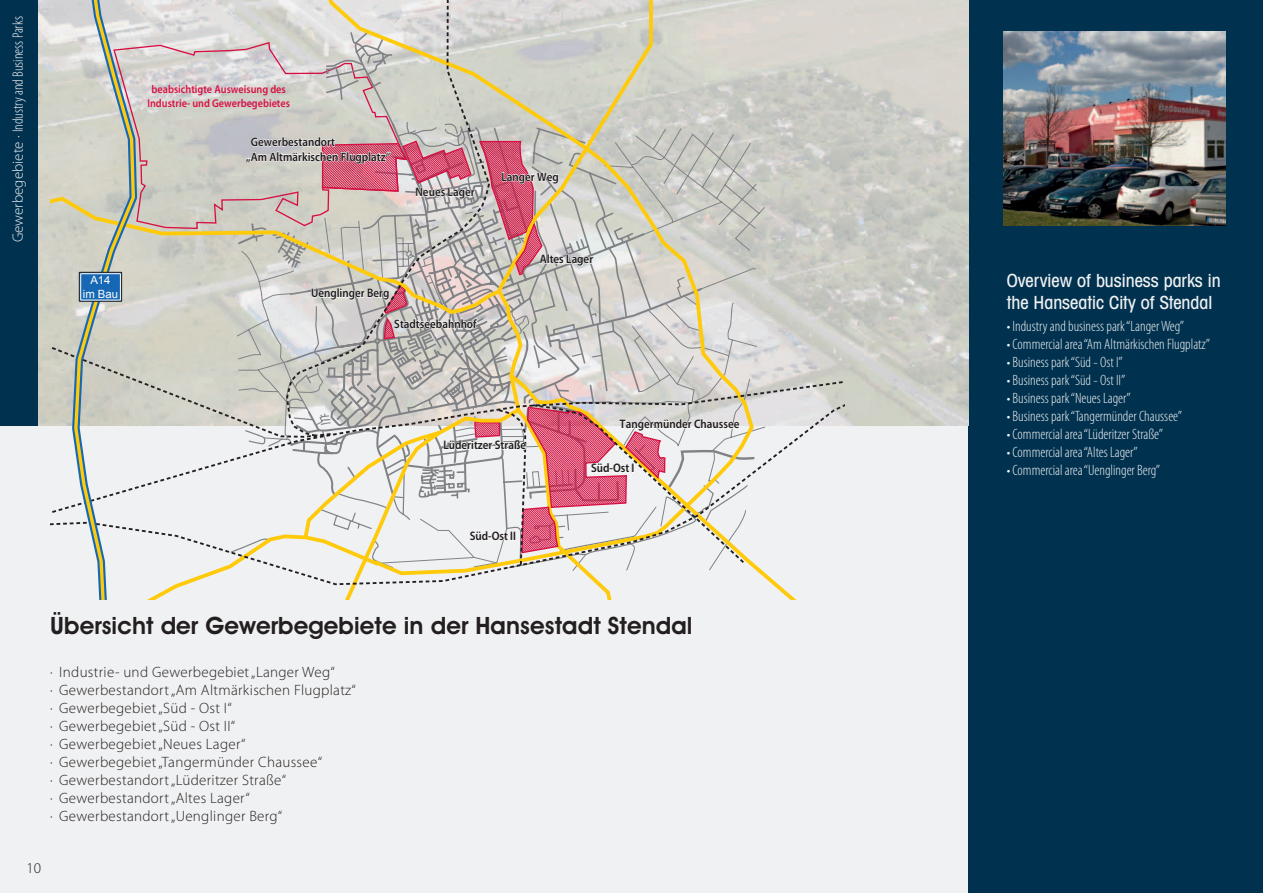
<style>
.page{position:relative;width:1263px;height:893px;background:#f0f1f2}
.page>*{position:absolute;margin:0;border:0;box-sizing:border-box;transform-origin:0 0}
.t1{font:600 24px "Avant Garde IT Cby BT";letter-spacing:.005em;color:#231f20}
.t2{font:500 condensed 18px/21.6px "Avant Garde IT Cby BT";color:#f0f1f2}
.t3{font:300 condensed 15px "Myriad Pro";color:#f0f1f2}
.t4{font:300 15px/18px "Myriad Pro";letter-spacing:.02em;color:#231f20}
.t5{font:600 12.3px/14.7px "Myriad Pro";color:#231f20;scale:.9 1}
.t6{font:600 11.4px/13.6px "Myriad Pro";color:#d71043;text-align:center;scale:.9 1}
.t7{font:11.4px/13.6px "Arial";color:#fff;text-align:center}
.s1{font-stretch:normal}
</style>
<div class="page">
<div style="left:0;top:0;width:38px;height:425px;background:#00314f"></div>
<div style="left:968px;top:0;width:295px;height:893px;background:#00314f"></div>
<img style="left:38px;top:0;width:930px;height:425px">
<img style="left:1004px;top:32px;width:221px;height:193px">
<svg style="left:50px;top:0;width:794px;height:586px"></svg>
<svg style="left:311px;top:284px;width:167px;height:56px;background:#cbc0ba"></svg>
<svg style="left:443px;top:404px;width:313px;height:196px"></svg>
<svg style="left:68px;top:0;width:73px;height:600px"></svg>
<div style="left:79px;top:272px;width:43px;height:29px;background:#1768b4"></div>
<div style="left:79px;top:272px;width:43px;height:29px;border:1px solid #231f20"></div>
<div style="left:80px;top:273px;width:41px;height:27px;border:1px solid #fff"></div>
<svg style="left:245px;top:30px;width:349px;height:246px;background:#cfbfba"></svg>
<p class="t3" style="left:9px;top:242px;width:227px;rotate:-90deg"><span class="s1">Gewerbegebiete ·</span> Industry and Business Parks</p>
<p class="t7" style="left:83px;top:273px;width:37px">A14<br>im Bau</p>
<p class="t6" style="left:147px;top:82px;width:160px">beabsichtigte Ausweisung des<br>Industrie- und Gewerbegebietes</p>
<p class="t5" style="left:246px;top:134px;width:162px;text-indent:5px">Gewerbestandort<br>„Am Altmärkischen Flugplatz“</p>
<p class="t5" style="left:415px;top:184px;width:67px">Neues Lager</p>
<p class="t5" style="left:311px;top:285px;width:89px">Uenglinger Berg</p>
<p class="t5" style="left:394px;top:316px;width:93px">Stadtseebahnhof</p>
<p class="t5" style="left:501px;top:169px;width:65px">Langer Weg</p>
<p class="t5" style="left:540px;top:251px;width:61px">Altes Lager</p>
<p class="t5" style="left:443px;top:437px;width:93px">Lüderitzer Straße</p>
<p class="t5" style="left:470px;top:528px;width:53px">Süd-Ost II</p>
<p class="t5" style="left:620px;top:416px;width:134px">Tangermünder Chaussee</p>
<p class="t5" style="left:591px;top:461px;width:50px">Süd-Ost I</p>
<h1 class="t1" style="left:50px;top:611px;width:644px">Übersicht der Gewerbegebiete in der Hansestadt Stendal</h1>
<p class="t4" style="left:50px;top:663px;width:307px">· Industrie- und Gewerbegebiet „Langer Weg“<br>· Gewerbestandort „Am Altmärkischen Flugplatz“ · Gewerbegebiet „Süd - Ost I“<br>· Gewerbegebiet „Süd - Ost II“<br>· Gewerbegebiet „Neues Lager“<br>· Gewerbegebiet „Tangermünder Chaussee“<br>· Gewerbestandort „Lüderitzer Straße“<br>· Gewerbestandort „Altes Lager“<br>· Gewerbestandort „Uenglinger Berg“</p>
<p class="t4" style="left:27px;top:859px;width:16px">10</p>
<p class="t2" style="left:1007px;top:270px;width:216px">Overview of business parks in the Hanseatic City of Stendal</p>
<p class="t3" style="left:1007px;top:317px;width:179px">• Industry and business park “Langer Weg”</p>
<p class="t3" style="left:1007px;top:335px;width:205px">• Commercial area “Am Altmärkischen Flugplatz”</p>
<p class="t3" style="left:1007px;top:353px;width:118px">• Business park “Süd - Ost I”</p>
<p class="t3" style="left:1007px;top:371px;width:120px">• Business park “Süd - Ost II”</p>
<p class="t3" style="left:1007px;top:389px;width:126px">• Business park “Neues Lager”</p>
<p class="t3" style="left:1007px;top:407px;width:177px">• Business park “Tangermünder Chaussee”</p>
<p class="t3" style="left:1007px;top:425px;width:158px">• Commercial area “Lüderitzer Straße”</p>
<p class="t3" style="left:1007px;top:443px;width:133px">• Commercial area “Altes Lager”</p>
<p class="t3" style="left:1007px;top:461px;width:155px">• Commercial area “Uenglinger Berg”</p>
</div>
